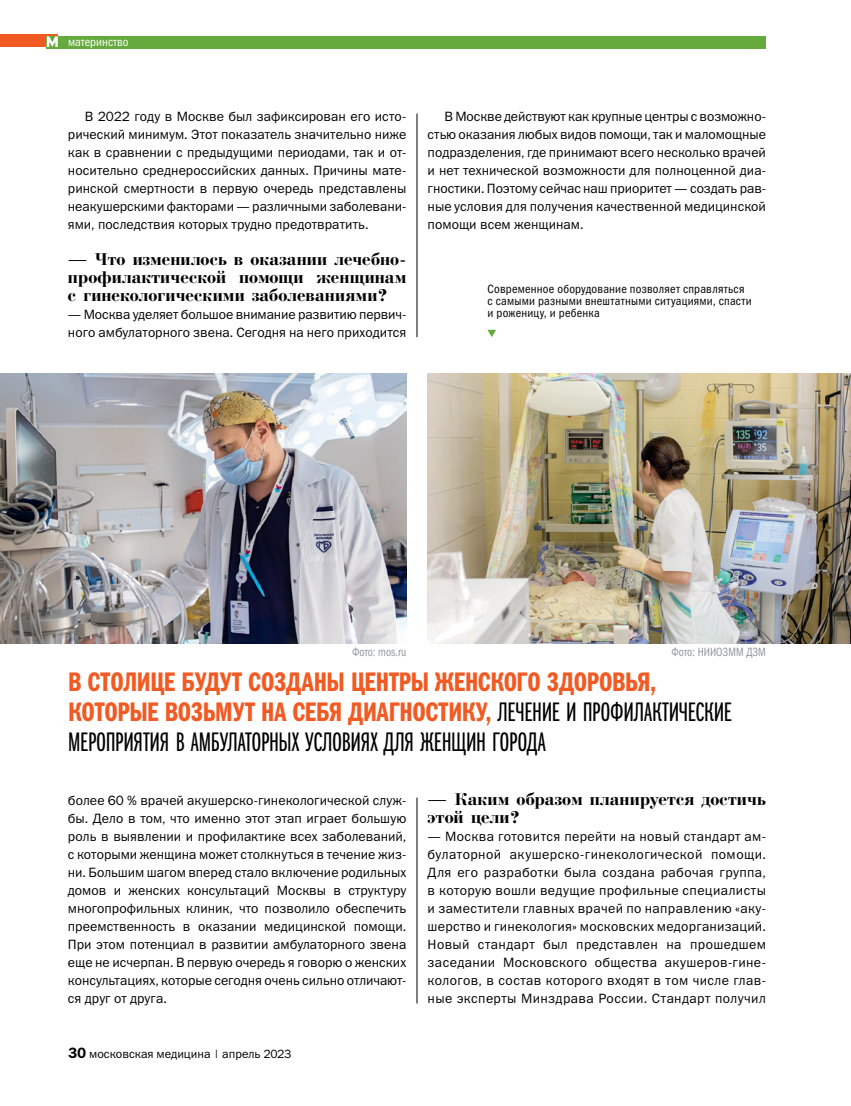
<style>
.page{position:relative;width:851px;height:1106px;background:#fff}
.page>*{position:absolute;margin:0;border:0;box-sizing:border-box;transform-origin:0 0}
.t1{font:27px/30px "Franklin Gothic Demi Cmp ITC";letter-spacing:-.01em;color:#f15a22}
.t2{font:27px "Franklin Gothic Book X Cmp ITC";letter-spacing:-.005em;color:#000}
.t3{font:18px/18px "Bodoni Bold Cyrillic";letter-spacing:.01em;color:#000;text-align:justify}
.t4{font:13.5px/18px "Franklin Gothic Book ITC";color:#000;text-align:justify}
.t5{font:12px/12px "Franklin Gothic Book Cond ITC";letter-spacing:.015em;color:#000}
.t6{font:12px "Franklin Gothic Book ITC";color:#000}
.t7{font:12px "Franklin Gothic Book Cond ITC";color:#939598;scale:.9 1}
.t8{font:12px "Franklin Gothic Book Cond ITC";color:#fff}
.s1{font-family:"Franklin Gothic Book X Cmp ITC";color:#000}
.s2{font-family:"Franklin Gothic Demi C";font-size:15px}
</style>
<div class="page">
<hr style="left:416px;top:797px;width:1px;height:206px;background:#000">
<hr style="left:416px;top:114px;width:1px;height:223px;background:#000">
<img style="left:0;top:373px;width:406px;height:270px">
<img style="left:427px;top:373px;width:423px;height:270px">
<svg style="left:487px;top:330px;width:9px;height:7px"></svg>
<hr style="left:850px;top:374px;width:1px;height:269px;background:#939598">
<div style="left:0;top:34px;width:45px;height:13px;background:#f15a22"></div>
<svg style="left:45px;top:34px;width:13px;height:13px"></svg>
<div style="left:47px;top:36px;width:718px;height:13px;background:#64aa3c"></div>
<svg style="left:47px;top:36px;width:11px;height:11px"></svg>
<p class="t8" style="left:68px;top:35px;width:62px">материнство</p>
<p class="t4" style="left:68px;top:107px;width:340px;text-indent:17px">В 2022 году в Москве был зафиксирован его исто&shy;рический минимум. Этот показатель значительно ниже как в сравнении с предыдущими периодами, так и от&shy;носительно среднероссийских данных. Причины мате&shy;ринской смертности в первую очередь представлены неакушерскими факторами — различными заболевани&shy;ями, последствия которых трудно предотвратить.</p>
<h2 class="t3" style="left:68px;top:251px;width:340px">— Что изменилось в оказании лечебно&shy;профилактической помощи женщинам с гинекологическими заболеваниями?</h2>
<p class="t4" style="left:68px;top:305px;width:340px">— Москва уделяет большое внимание развитию первич&shy;ного амбулаторного звена. Сегодня на него приходится</p>
<p class="t4" style="left:427px;top:107px;width:340px;text-indent:17px">В Москве действуют как крупные центры с возможно&shy;стью оказания любых видов помощи, так и маломощные подразделения, где принимают всего несколько врачей и нет технической возможности для полноценной диа&shy;гностики. Поэтому сейчас наш приоритет — создать рав&shy;ные условия для получения качественной медицинской помощи всем женщинам.</p>
<p class="t5" style="left:487px;top:283px;width:266px">Современное оборудование позволяет справляться с самыми разными внештатными ситуациями, спасти и роженицу, и ребенка</p>
<p class="t7" style="left:352px;top:645px;width:62px">Фото: mos.ru</p>
<p class="t7" style="left:671px;top:645px;width:106px">Фото: НИИОЗММ ДЗМ</p>
<h1 class="t1" style="left:68px;top:667px;width:665px">В СТОЛИЦЕ БУДУТ СОЗДАНЫ ЦЕНТРЫ ЖЕНСКОГО ЗДОРОВЬЯ,<br>КОТОРЫЕ ВОЗЬМУТ НА СЕБЯ ДИАГНОСТИКУ, <span class="s1">ЛЕЧЕНИЕ И ПРОФИЛАКТИЧЕСКИЕ</span></h1>
<h1 class="t2" style="left:68px;top:727px;width:479px">МЕРОПРИЯТИЯ В АМБУЛАТОРНЫХ УСЛОВИЯХ ДЛЯ ЖЕНЩИН ГОРОДА</h1>
<p class="t4" style="left:68px;top:791px;width:340px">более 60 % врачей акушерско-гинекологической служ&shy;бы. Дело в том, что именно этот этап играет большую роль в выявлении и профилактике всех заболеваний, с которыми женщина может столкнуться в течение жиз&shy;ни. Большим шагом вперед стало включение родильных домов и женских консультаций Москвы в структуру многопрофильных клиник, что позволило обеспечить преемственность в оказании медицинской помощи.<br>При этом потенциал в развитии амбулаторного звена еще не исчерпан. В первую очередь я говорю о женских консультациях, которые сегодня очень сильно отличают&shy;ся друг от друга.</p>
<p class="t6" style="left:68px;top:1045px;width:225px"><span class="s2">30</span> московская медицина | апрель 2023</p>
<h2 class="t3" style="left:427px;top:791px;width:340px">— Каким образом планируется достичь этой цели?</h2>
<p class="t4" style="left:427px;top:827px;width:340px">— Москва готовится перейти на новый стандарт ам&shy;булаторной акушерско-гинекологической помощи.<br>Для его разработки была создана рабочая группа, в которую вошли ведущие профильные специалисты и заместители главных врачей по направлению «аку&shy;шерство и гинекология» московских медорганизаций.<br>Новый стандарт был представлен на прошедшем заседании Московского общества акушеров-гине&shy;кологов, в состав которого входят в том числе глав&shy;ные эксперты Минздрава России. Стандарт получил</p>
</div>
